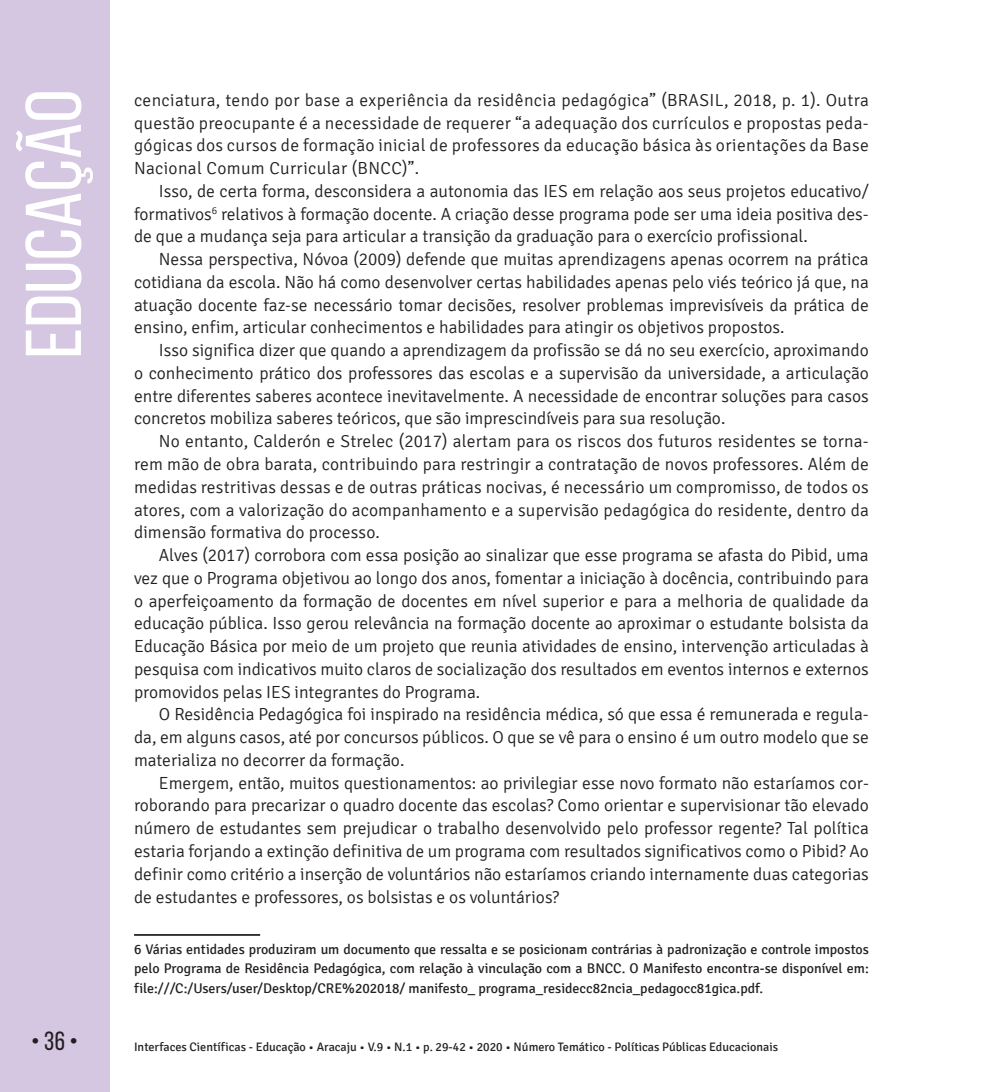
<style>
.page{position:relative;width:993px;height:1092px;background:#fff}
.page>*{position:absolute;margin:0;border:0;box-sizing:border-box;transform-origin:0 0}
.t1{font:78.75px "Bebas Neue";color:#fff;scale:1.09 1}
.t2{font:26.25px "Bebas Neue";color:#231f20}
.t3{font:300 17.5px/22.8px "Signika";color:#231f20;text-align:justify}
.t4{font:14px/19.2px "Signika";color:#231f20;text-align:justify}
.t5{font:12.25px "Signika";color:#231f20}
</style>
<div class="page">
<div style="left:0;top:0;width:109px;height:1091px;background:#d5c6e1"></div>
<hr style="left:134px;top:934px;width:126px;height:1px;background:#231f20">
<h1 class="t1" style="left:11px;top:358px;width:248px;rotate:-90deg">EDUCAÇÃO</h1>
<p class="t3" style="left:134px;top:89px;width:736px">cenciatura, tendo por base a experiência da residência pedagógica” (BRASIL, 2018, p. 1). Outra questão preocupante é a necessidade de requerer “a adequação dos currículos e propostas peda&shy;gógicas dos cursos de formação inicial de professores da educação básica às orientações da Base Nacional Comum Curricular (BNCC)”.</p>
<p class="t3" style="left:134px;top:180px;width:736px;text-indent:25px">Isso, de certa forma, desconsidera a autonomia das IES em relação aos seus projetos educativo/ formativos<sup>6</sup> relativos à formação docente. A criação desse programa pode ser uma ideia positiva des&shy;de que a mudança seja para articular a transição da graduação para o exercício profissional.</p>
<p class="t3" style="left:134px;top:248px;width:736px;text-indent:25px">Nessa perspectiva, Nóvoa (2009) defende que muitas aprendizagens apenas ocorrem na prática cotidiana da escola. Não há como desenvolver certas habilidades apenas pelo viés teórico já que, na atuação docente faz-se necessário tomar decisões, resolver problemas imprevisíveis da prática de ensino, enfim, articular conhecimentos e habilidades para atingir os objetivos propostos.</p>
<p class="t3" style="left:134px;top:339px;width:736px;text-indent:25px">Isso significa dizer que quando a aprendizagem da profissão se dá no seu exercício, aproximando o conhecimento prático dos professores das escolas e a supervisão da universidade, a articulação entre diferentes saberes acontece inevitavelmente. A necessidade de encontrar soluções para casos concretos mobiliza saberes teóricos, que são imprescindíveis para sua resolução.</p>
<p class="t3" style="left:134px;top:430px;width:736px;text-indent:25px">No entanto, Calderón e Strelec (2017) alertam para os riscos dos futuros residentes se torna&shy;rem mão de obra barata, contribuindo para restringir a contratação de novos professores. Além de medidas restritivas dessas e de outras práticas nocivas, é necessário um compromisso, de todos os atores, com a valorização do acompanhamento e a supervisão pedagógica do residente, dentro da dimensão formativa do processo.</p>
<p class="t3" style="left:134px;top:544px;width:736px;text-indent:25px">Alves (2017) corrobora com essa posição ao sinalizar que esse programa se afasta do Pibid, uma vez que o Programa objetivou ao longo dos anos, fomentar a iniciação à docência, contribuindo para o aperfeiçoamento da formação de docentes em nível superior e para a melhoria de qualidade da educação pública. Isso gerou relevância na formação docente ao aproximar o estudante bolsista da Educação Básica por meio de um projeto que reunia atividades de ensino, intervenção articuladas à pesquisa com indicativos muito claros de socialização dos resultados em eventos internos e externos promovidos pelas IES integrantes do Programa.</p>
<p class="t3" style="left:134px;top:703px;width:736px;text-indent:25px">O Residência Pedagógica foi inspirado na residência médica, só que essa é remunerada e regula&shy;da, em alguns casos, até por concursos públicos. O que se vê para o ensino é um outro modelo que se materializa no decorrer da formação.</p>
<p class="t3" style="left:134px;top:771px;width:736px;text-indent:25px">Emergem, então, muitos questionamentos: ao privilegiar esse novo formato não estaríamos cor&shy;roborando para precarizar o quadro docente das escolas? Como orientar e supervisionar tão elevado número de estudantes sem prejudicar o trabalho desenvolvido pelo professor regente? Tal política estaria forjando a extinção definitiva de um programa com resultados significativos como o Pibid? Ao definir como critério a inserção de voluntários não estaríamos criando internamente duas categorias de estudantes e professores, os bolsistas e os voluntários?</p>
<p class="t4" style="left:134px;top:940px;width:736px">6 Várias entidades produziram um documento que ressalta e se posicionam contrárias à padronização e controle impostos pelo Programa de Residência Pedagógica, com relação à vinculação com a BNCC. O Manifesto encontra-se disponível em: file:///C:/Users/user/Desktop/CRE%202018/ manifesto_ programa_residecc82ncia_pedagocc81gica.pdf.</p>
<h2 class="t2" style="left:31px;top:1026px;width:49px">• 36 •</h2>
<p class="t5" style="left:134px;top:1040px;width:645px">Interfaces Científicas - Educação • Aracaju • V.9 • N.1 • p. 29-42 • 2020 • Número Temático - Políticas Públicas Educacionais</p>
</div>
